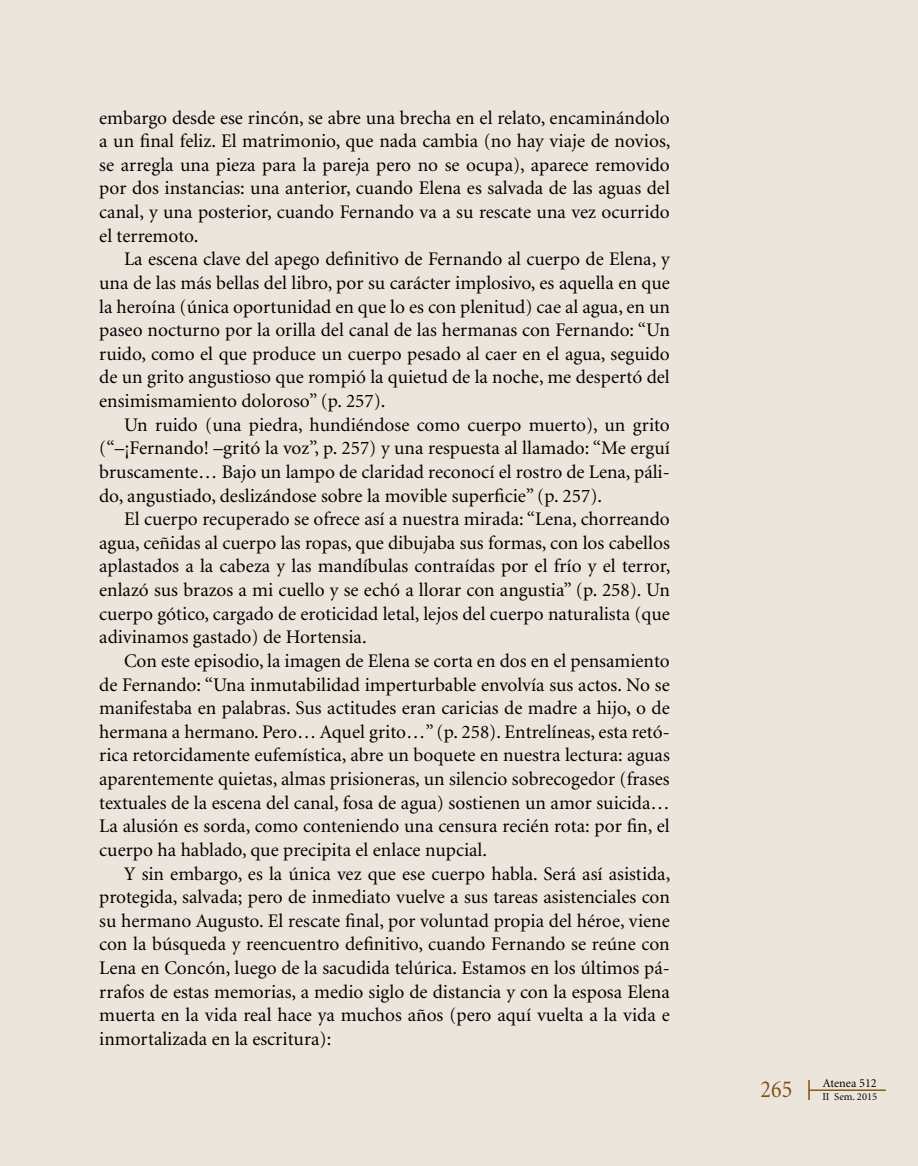
<style>
.page{position:relative;width:918px;height:1166px;background:#ece5dc}
.page>*{position:absolute;margin:0;border:0;box-sizing:border-box;transform-origin:0 0}
.t1{font:24.5px "Minion";color:#804f12;scale:.9 1}
.t2{font:19.25px/23.6px "Minion";color:#000;text-align:justify}
.t3{font:12.25px "Minion";color:#000}
.t4{font:10.5px "Minion";color:#000}
</style>
<div class="page">
<hr style="left:809px;top:1090px;width:76px;height:1px;background:#804f12">
<svg style="left:808px;top:1080px;width:1px;height:20px"></svg>
<p class="t2" style="left:99px;top:106px;width:573px">embargo desde ese rincón, se abre una brecha en el relato, encaminándolo a un final feliz. El matrimonio, que nada cambia (no hay viaje de novios, se arregla una pieza para la pareja pero no se ocupa), aparece removido por dos instancias: una anterior, cuando Elena es salvada de las aguas del canal, y una posterior, cuando Fernando va a su rescate una vez ocurrido el terremoto.</p>
<p class="t2" style="left:99px;top:248px;width:572px;text-indent:25px">La escena clave del apego definitivo de Fernando al cuerpo de Elena, y una de las más bellas del libro, por su carácter implosivo, es aquella en que la heroína (única oportunidad en que lo es con plenitud) cae al agua, en un paseo nocturno por la orilla del canal de las hermanas con Fernando: “Un ruido, como el que produce un cuerpo pesado al caer en el agua, seguido de un grito angustioso que rompió la quietud de la noche, me despertó del ensimismamiento doloroso” (p. 257).</p>
<p class="t2" style="left:99px;top:413px;width:572px;text-indent:25px">Un ruido (una piedra, hundiéndose como cuerpo muerto), un grito (“–¡Fernando! –gritó la voz”, p. 257) y una respuesta al llamado: “Me erguí bruscamente… Bajo un lampo de claridad reconocí el rostro de Lena, páli&shy;do, angustiado, deslizándose sobre la movible superficie” (p. 257).</p>
<p class="t2" style="left:99px;top:508px;width:572px;text-indent:25px">El cuerpo recuperado se ofrece así a nuestra mirada: “Lena, chorreando agua, ceñidas al cuerpo las ropas, que dibujaba sus formas, con los cabellos aplastados a la cabeza y las mandíbulas contraídas por el frío y el terror, enlazó sus brazos a mi cuello y se echó a llorar con angustia” (p. 258). Un cuerpo gótico, cargado de eroticidad letal, lejos del cuerpo naturalista (que adivinamos gastado) de Hortensia.</p>
<p class="t2" style="left:99px;top:650px;width:572px;text-indent:25px">Con este episodio, la imagen de Elena se corta en dos en el pensamiento de Fernando: “Una inmutabilidad imperturbable envolvía sus actos. No se manifestaba en palabras. Sus actitudes eran caricias de madre a hijo, o de hermana a hermano. Pero… Aquel grito…” (p. 258). Entrelíneas, esta retó&shy;rica retorcidamente eufemística, abre un boquete en nuestra lectura: aguas aparentemente quietas, almas prisioneras, un silencio sobrecogedor (frases textuales de la escena del canal, fosa de agua) sostienen un amor suicida… La alusión es sorda, como conteniendo una censura recién rota: por fin, el cuerpo ha hablado, que precipita el enlace nupcial.</p>
<p class="t2" style="left:99px;top:862px;width:572px;text-indent:25px">Y sin embargo, es la única vez que ese cuerpo habla. Será así asistida, protegida, salvada; pero de inmediato vuelve a sus tareas asistenciales con su hermano Augusto. El rescate final, por voluntad propia del héroe, viene con la búsqueda y reencuentro definitivo, cuando Fernando se reúne con Lena en Concón, luego de la sacudida telúrica. Estamos en los últimos pá&shy;rrafos de estas memorias, a medio siglo de distancia y con la esposa Elena muerta en la vida real hace ya muchos años (pero aquí vuelta a la vida e inmortalizada en la escritura):</p>
<p class="t3" style="left:823px;top:1077px;width:56px">Atenea 512</p>
<p class="t1" style="left:760px;top:1077px;width:37px">265</p>
<p class="t4" style="left:822px;top:1091px;width:56px">II Sem. 2015</p>
</div>
